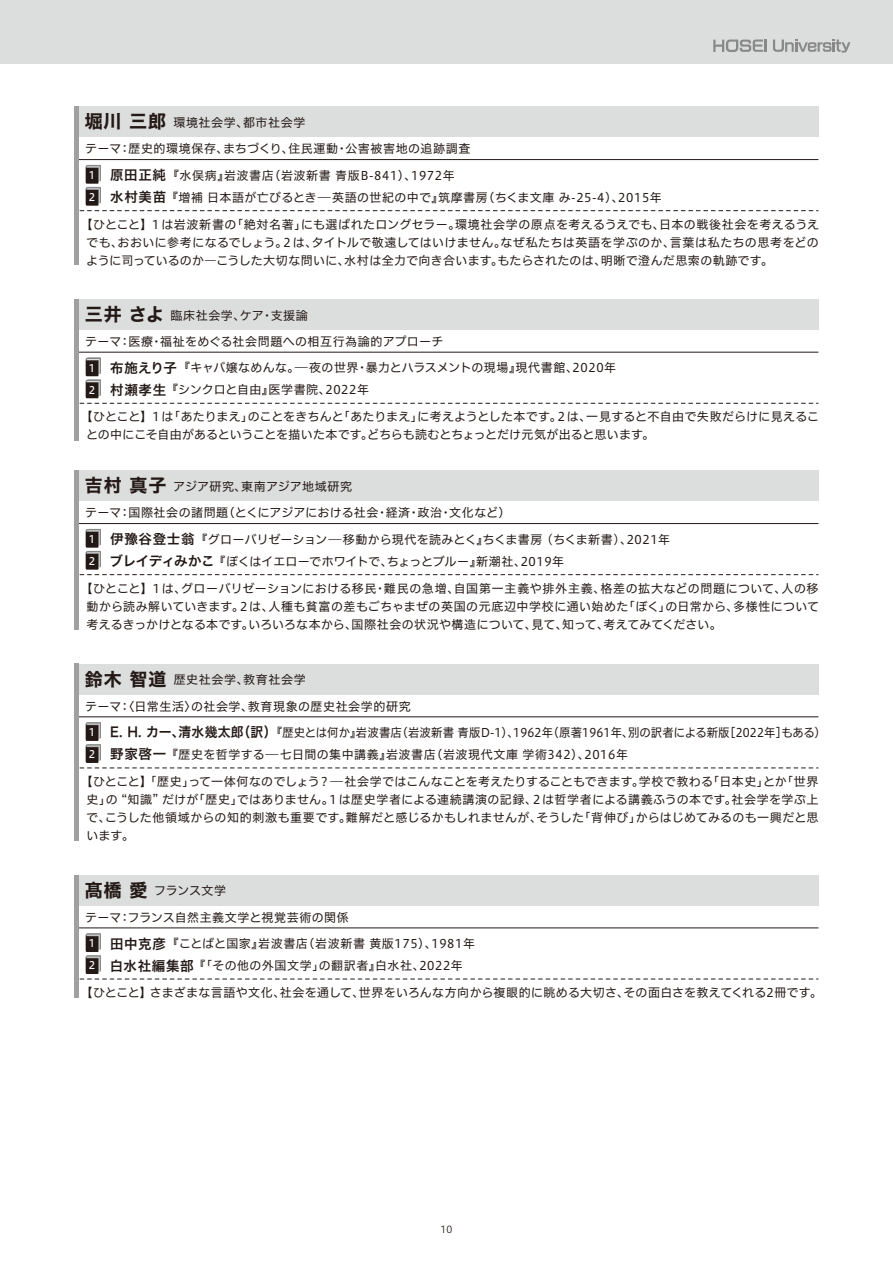
<style>
.page{position:relative;width:893px;height:1263px;background:#fff}
.page>*{position:absolute;margin:0;border:0;box-sizing:border-box;transform-origin:0 0}
.t1{font:12px/18px "Hiragino UD Sans F Std W4";letter-spacing:.025em;color:#231916;text-align:justify}
.t2{font:12px "Hiragino UD Sans F Std W4";letter-spacing:.05em;color:#231916}
.t3{font:12px/18px "Hiragino UD Sans F Std W4";letter-spacing:.005em;color:#231916}
.t4{font:12px "Hiragino UD Sans F Std W4";letter-spacing:.025em;color:#231916;scale:.95 1}
.t5{font:12px "Hiragino UD Sans F Std W4";color:#231916}
.t6{font:9.75px "Hiragino UD Sans F Std W3";color:#231916}
.s1{font-family:"Hira Kaku Std W7";font-size:18px}
.s2{font-family:"Hiragino UD Sans F Std W5";font-size:10.5px;color:#fff}
.s3{font-family:"Hira Kaku Std W6";font-size:13.5px}
</style>
<div class="page">
<div style="left:0;top:0;width:893px;height:64px;background:#dcdddd"></div>
<svg style="left:713px;top:40px;width:54px;height:12px"></svg>
<svg style="left:773px;top:39px;width:77px;height:14px"></svg>
<div style="left:74px;top:107px;width:745px;height:30px;background:#dcdddd"></div>
<hr style="left:74px;top:159px;width:744px;height:1px;background:#231916">
<svg style="left:79px;top:165px;width:739px;height:46px"></svg>
<div style="left:74px;top:107px;width:5px;height:158px;background:#a0a0a1"></div>
<div style="left:74px;top:299px;width:745px;height:30px;background:#dcdddd"></div>
<hr style="left:74px;top:352px;width:744px;height:1px;background:#231916">
<svg style="left:79px;top:357px;width:739px;height:47px"></svg>
<div style="left:74px;top:299px;width:5px;height:141px;background:#a0a0a1"></div>
<div style="left:74px;top:664px;width:745px;height:30px;background:#dcdddd"></div>
<hr style="left:74px;top:716px;width:744px;height:1px;background:#231916">
<svg style="left:79px;top:722px;width:739px;height:47px"></svg>
<div style="left:74px;top:875px;width:745px;height:30px;background:#dcdddd"></div>
<hr style="left:74px;top:928px;width:744px;height:1px;background:#231916">
<svg style="left:79px;top:933px;width:739px;height:47px"></svg>
<div style="left:74px;top:471px;width:745px;height:30px;background:#dcdddd"></div>
<hr style="left:74px;top:523px;width:744px;height:1px;background:#231916">
<svg style="left:79px;top:529px;width:739px;height:46px"></svg>
<div style="left:74px;top:664px;width:5px;height:177px;background:#a0a0a1"></div>
<div style="left:74px;top:875px;width:5px;height:123px;background:#a0a0a1"></div>
<div style="left:74px;top:471px;width:5px;height:159px;background:#a0a0a1"></div>
<p class="t2" style="left:85px;top:113px;width:222px"><span class="s1">堀川 三郎</span> 環境社会学、都市社会学</p>
<p class="t2" style="left:85px;top:140px;width:387px">テーマ：歴史的環境保存、まちづくり、住民運動・公害被害地の追跡調査</p>
<p class="t2" style="left:89px;top:166px;width:367px"><span class="s2">1</span> <span class="s3">原田正純</span>『水俣病』岩波書店（岩波新書 青版B-841）、1972年</p>
<p class="t1" style="left:89px;top:187px;width:574px"><span class="s2">2</span> <span class="s3">水村美苗</span> 『増補 日本語が亡びるとき―英語の世紀の中で』筑摩書房（ちくま文庫 み-25-4）、2015年</p>
<p class="t1" style="left:86px;top:215px;width:735px;text-indent:-5px">【ひとこと】１は岩波新書の「絶対名著」にも選ばれたロングセラー。環境社会学の原点を考えるうえでも、日本の戦後社会を考えるうえでも、おおいに参考になるでしょう。２は、タイトルで敬遠してはいけません。なぜ私たちは英語を学ぶのか、言葉は私たちの思考をどのように司っているのか―こうした大切な問いに、水村は全力で向き合います。もたらされたのは、明晰で澄んだ思索の軌跡です。</p>
<p class="t2" style="left:85px;top:306px;width:225px"><span class="s1">三井 さよ</span>臨床社会学、ケア・支援論</p>
<p class="t1" style="left:85px;top:332px;width:360px">テーマ：医療・福祉をめぐる社会問題への相互行為論的アプローチ</p>
<p class="t1" style="left:89px;top:358px;width:529px"><span class="s2">1</span> <span class="s3">布施えり子</span>『キャバ嬢なめんな。―夜の世界・暴力とハラスメントの現場』現代書館、2020年</p>
<p class="t2" style="left:89px;top:381px;width:282px"><span class="s2">2</span> <span class="s3">村瀬孝生</span> 『シンクロと自由』医学書院、2022年</p>
<p class="t3" style="left:86px;top:407px;width:735px;text-indent:-5px">【ひとこと】１は「あたりまえ」のことをきちんと「あたりまえ」に考えようとした本です。２は、一見すると不自由で失敗だらけに見えることの中にこそ自由があるということを描いた本です。どちらも読むとちょっとだけ元気が出ると思います。</p>
<p class="t1" style="left:85px;top:477px;width:269px"><span class="s1">吉村 真子</span>アジア研究、東南アジア地域研究</p>
<p class="t1" style="left:85px;top:503px;width:427px">テーマ：国際社会の諸問題（とくにアジアにおける社会・経済・政治・文化など）</p>
<p class="t1" style="left:89px;top:529px;width:583px"><span class="s2">1</span> <span class="s3">伊豫谷登士翁</span>『グローバリゼーション―移動から現代を読みとく』ちくま書房 (ちくま新書)、2021年</p>
<p class="t5" style="left:89px;top:552px;width:477px"><span class="s2">2</span> <span class="s3">ブレイディみかこ</span> 『ぼくはイエローでホワイトで、ちょっとブルー』新潮社、2019年</p>
<p class="t1" style="left:87px;top:579px;width:734px;text-indent:-6px">【ひとこと】１は、グローバリゼーションにおける移民・難民の急増、自国第一主義や排外主義、格差の拡大などの問題について、人の移動から読み解いていきます。２は、人種も貧富の差もごちゃまぜの英国の元底辺中学校に通い始めた「ぼく」の日常から、多様性について考えるきっかけとなる本です。いろいろな本から、国際社会の状況や構造について、見て、知って、考えてみてください。</p>
<p class="t2" style="left:85px;top:671px;width:222px"><span class="s1">鈴木 智道</span> 歴史社会学、教育社会学</p>
<p class="t2" style="left:85px;top:697px;width:327px">テーマ：〈日常生活〉の社会学、教育現象の歴史社会学的研究</p>
<p class="t4" style="left:89px;top:723px;width:777px"><span class="s2">1</span> <span class="s3">E. H. カー、清水幾太郎（訳）</span>『歴史とは何か』岩波書店（岩波新書 青版D-1）、1962年（原著1961年、別の訳者による新版［2022年］もある）</p>
<p class="t2" style="left:89px;top:745px;width:541px"><span class="s2">2</span> <span class="s3">野家啓一</span> 『歴史を哲学する―七日間の集中講義』岩波書店（岩波現代文庫 学術342）、2016年</p>
<p class="t1" style="left:86px;top:772px;width:734px;text-indent:-6px">【ひとこと】「歴史」って一体何なのでしょう？―社会学ではこんなことを考えたりすることもできます。学校で教わる「日本史」とか「世界史」の “知識” だけが「歴史」ではありません。１は歴史学者による連続講演の記録、２は哲学者による講義ふうの本です。社会学を学ぶ上で、こうした他領域からの知的刺激も重要です。難解だと感じるかもしれませんが、そうした「背伸び」からはじめてみるのも一興だと思います。</p>
<p class="t1" style="left:85px;top:881px;width:143px"><span class="s1">髙橋 愛</span>フランス文学</p>
<p class="t1" style="left:85px;top:907px;width:265px">テーマ：フランス自然主義文学と視覚芸術の関係</p>
<p class="t2" style="left:89px;top:934px;width:388px"><span class="s2">1</span> <span class="s3">田中克彦</span>『ことばと国家』岩波書店（岩波新書 黄版175）、1981年</p>
<p class="t2" style="left:89px;top:956px;width:376px"><span class="s2">2</span> <span class="s3">白水社編集部</span> 『「その他の外国文学」の翻訳者』白水社、2022年</p>
<p class="t1" style="left:81px;top:983px;width:743px">【ひとこと】さまざまな言語や文化、社会を通して、世界をいろんな方向から複眼的に眺める大切さ、その面白さを教えてくれる2冊です。</p>
<p class="t6" style="left:441px;top:1222px;width:13px">10</p>
</div>
